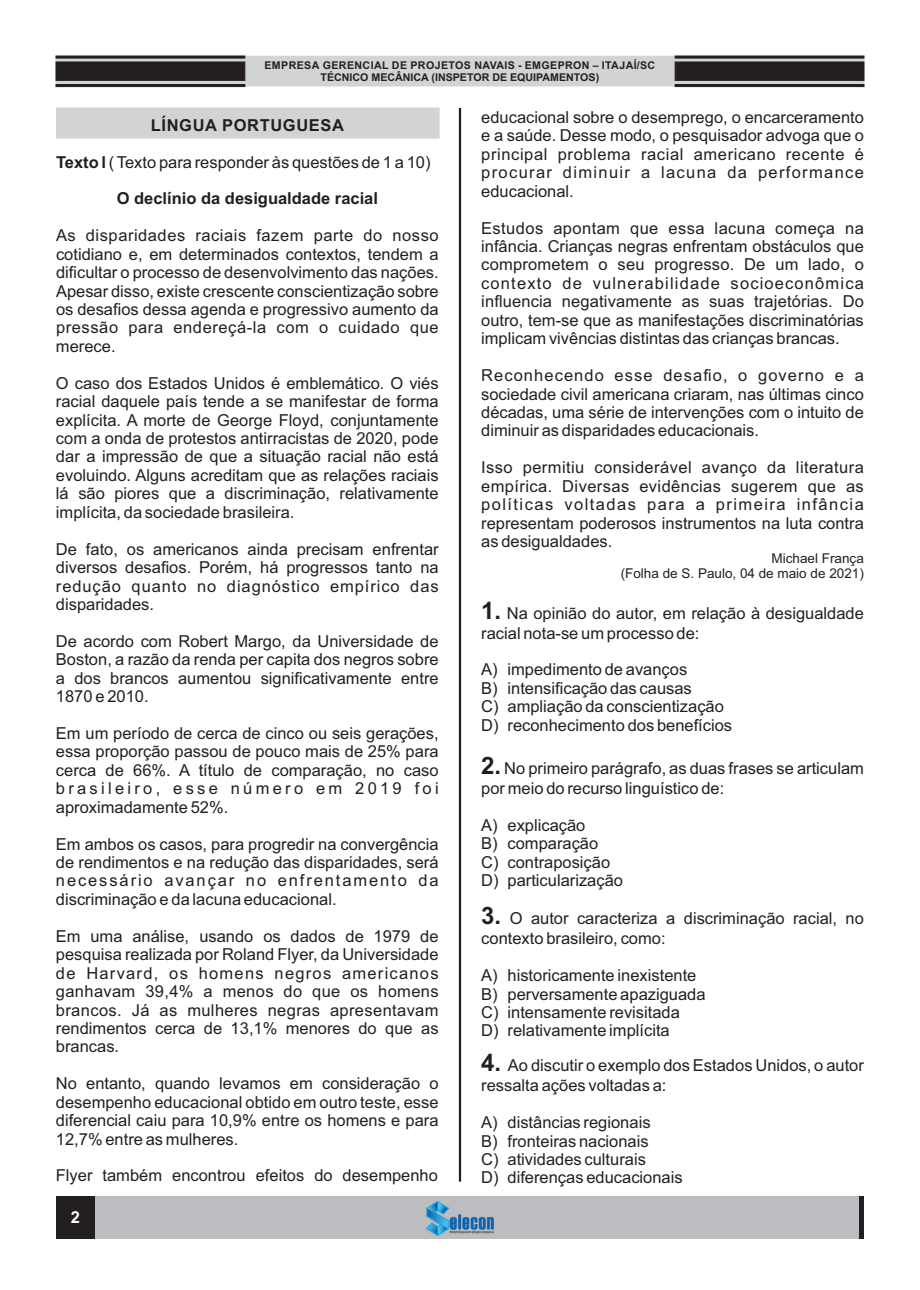
<style>
.page{position:relative;width:920px;height:1290px;background:#fff}
.page>*{position:absolute;margin:0;border:0;box-sizing:border-box;transform-origin:0 0}
.t1{font:16.5px/18.5px "Arial";color:#231f20;text-align:justify}
.t2{font:700 16.5px "Arial";color:#231f20}
.t3{font:700 16.5px "Arial";letter-spacing:.035em;color:#231f20}
.t4{font:700 16.5px "Arial";color:#fff}
.t5{font:13.5px/15.1px "Arial";color:#231f20;text-align:right}
.t6{font:700 10.65px/11.9px "Arial";letter-spacing:.025em;color:#231f20;text-align:center}
.s1{font-weight:700}
.s2{font-weight:700;font-size:24px}
</style>
<div class="page">
<hr style="left:459px;top:108px;width:2px;height:1073px;background:#231f20">
<div style="left:56px;top:107px;width:384px;height:32px;background:#d1d3d4"></div>
<div style="left:56px;top:1196px;width:808px;height:42px;background:#bbbdc0"></div>
<img style="left:426px;top:1201px;width:68px;height:34px">
<div style="left:859px;top:1196px;width:5px;height:42px;background:#231f20"></div>
<div style="left:56px;top:1196px;width:38px;height:42px;background:#231f20"></div>
<svg style="left:55px;top:55px;width:810px;height:32px;background:#929192"></svg>
<p class="t6" style="left:264px;top:60px;width:392px">EMPRESA GERENCIAL DE PROJETOS NAVAIS - EMGEPRON – ITAJAÍ/SC<br>TÉCNICO MECÂNICA (INSPETOR DE EQUIPAMENTOS)</p>
<p class="t3" style="left:151px;top:119px;width:194px">LÍNGUA PORTUGUESA</p>
<p class="t1" style="left:56px;top:154px;width:376px"><span class="s1">Texto l</span> ( Texto para responder às questões de 1 a 10)</p>
<p class="t2" style="left:117px;top:192px;width:263px">O declínio da desigualdade racial</p>
<p class="t1" style="left:56px;top:228px;width:384px">As disparidades raciais fazem parte do nosso cotidiano e, em determinados contextos, tendem a dificultar o processo de desenvolvimento das nações.<br>Apesar disso, existe crescente conscientização sobre os desafios dessa agenda e progressivo aumento da pressão para endereçá-la com o cuidado que merece.</p>
<p class="t1" style="left:56px;top:375px;width:384px">O caso dos Estados Unidos é emblemático. O viés racial daquele país tende a se manifestar de forma explícita. A morte de George Floyd, conjuntamente com a onda de protestos antirracistas de 2020, pode dar a impressão de que a situação racial não está evoluindo. Alguns acreditam que as relações raciais lá são piores que a discriminação, relativamente implícita, da sociedade brasileira.</p>
<p class="t1" style="left:56px;top:541px;width:384px">De fato, os americanos ainda precisam enfrentar diversos desafios. Porém, há progressos tanto na redução quanto no diagnóstico empírico das disparidades.</p>
<p class="t1" style="left:56px;top:633px;width:384px">De acordo com Robert Margo, da Universidade de Boston, a razão da renda per capita dos negros sobre a dos brancos aumentou significativamente entre 1870 e 2010.</p>
<p class="t1" style="left:56px;top:725px;width:384px">Em um período de cerca de cinco ou seis gerações, essa proporção passou de pouco mais de 25% para cerca de 66%. A título de comparação, no caso brasileiro, esse número em 2019 foi aproximadamente 52%.</p>
<p class="t1" style="left:56px;top:836px;width:384px">Em ambos os casos, para progredir na convergência de rendimentos e na redução das disparidades, será necessário avançar no enfrentamento da discriminação e da lacuna educacional.</p>
<p class="t1" style="left:56px;top:928px;width:384px">Em uma análise, usando os dados de 1979 de pesquisa realizada por Roland Flyer, da Universidade de Harvard, os homens negros americanos ganhavam 39,4% a menos do que os homens brancos. Já as mulheres negras apresentavam rendimentos cerca de 13,1% menores do que as brancas.</p>
<p class="t1" style="left:56px;top:1076px;width:384px">No entanto, quando levamos em consideração o desempenho educacional obtido em outro teste, esse diferencial caiu para 10,9% entre os homens e para 12,7% entre as mulheres.</p>
<p class="t1" style="left:56px;top:1168px;width:384px">Flyer também encontrou efeitos do desempenho</p>
<p class="t4" style="left:71px;top:1211px;width:11px">2</p>
<p class="t1" style="left:481px;top:109px;width:384px">educacional sobre o desemprego, o encarceramento e a saúde. Desse modo, o pesquisador advoga que o principal problema racial americano recente é procurar diminuir a lacuna da performance educacional.</p>
<p class="t1" style="left:481px;top:220px;width:384px">Estudos apontam que essa lacuna começa na infância. Crianças negras enfrentam obstáculos que comprometem o seu progresso. De um lado, o contexto de vulnerabilidade socioeconômica influencia negativamente as suas trajetórias. Do outro, tem-se que as manifestações discriminatórias implicam vivências distintas das crianças brancas.</p>
<p class="t1" style="left:481px;top:368px;width:384px">Reconhecendo esse desafio, o governo e a sociedade civil americana criaram, nas últimas cinco décadas, uma série de intervenções com o intuito de diminuir as disparidades educacionais.</p>
<p class="t1" style="left:481px;top:460px;width:384px">Isso permitiu considerável avanço da literatura empírica. Diversas evidências sugerem que as políticas voltadas para a primeira infância representam poderosos instrumentos na luta contra as desigualdades.</p>
<p class="t5" style="left:621px;top:552px;width:245px">Michael França<br>(Folha de S. Paulo, 04 de maio de 2021)</p>
<p class="t1" style="left:481px;top:604px;width:384px;line-height:20px"><span class="s2">1.</span> Na opinião do autor, em relação à desigualdade racial nota-se um processo de:</p>
<p class="t1" style="left:481px;top:662px;width:252px;text-align:left">A) impedimento de avanços<br>B) intensificação das causas<br>C) ampliação da conscientização<br>D) reconhecimento dos benefícios</p>
<p class="t1" style="left:481px;top:760px;width:384px;line-height:20px"><span class="s2">2.</span> No primeiro parágrafo, as duas frases se articulam por meio do recurso linguístico de:</p>
<p class="t1" style="left:481px;top:817px;width:143px;text-align:left">A) explicação<br>B) comparação<br>C) contraposição<br>D) particularização</p>
<p class="t1" style="left:481px;top:910px;width:384px;line-height:20px"><span class="s2">3.</span> O autor caracteriza a discriminação racial, no contexto brasileiro, como:</p>
<p class="t1" style="left:481px;top:967px;width:226px;text-align:left">A) historicamente inexistente<br>B) perversamente apaziguada<br>C) intensamente revisitada<br>D) relativamente implícita</p>
<p class="t1" style="left:481px;top:1057px;width:384px;line-height:20px"><span class="s2">4.</span> Ao discutir o exemplo dos Estados Unidos, o autor ressalta ações voltadas a:</p>
<p class="t1" style="left:481px;top:1114px;width:203px;text-align:left">A) distâncias regionais<br>B) fronteiras nacionais<br>C) atividades culturais<br>D) diferenças educacionais</p>
</div>
